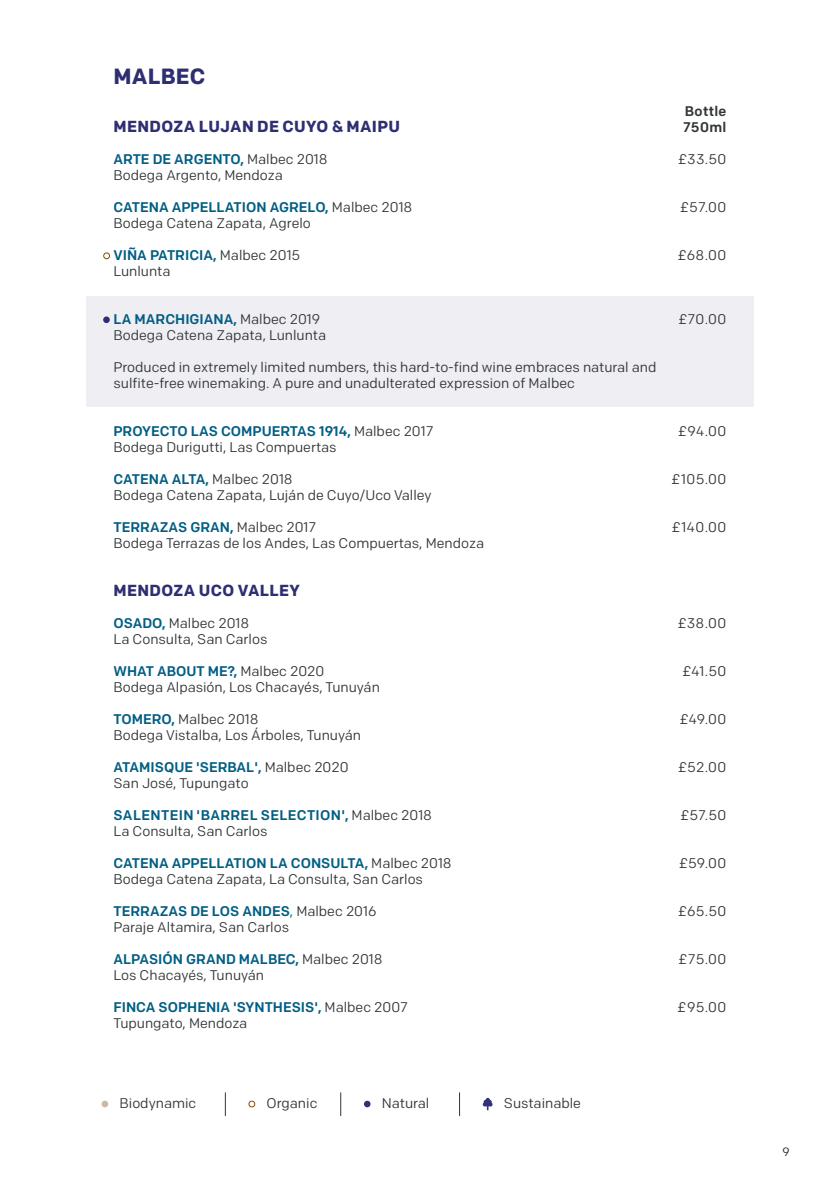
<style>
.page{position:relative;width:840px;height:1191px;background:#fff}
.page>*{position:absolute;margin:0;border:0;box-sizing:border-box;transform-origin:0 0}
.Page_header_9_5_12{font:700 22px "Colfax";letter-spacing:.005em;color:#2e2e72}
.Page_title_9_5_12_sa{font:700 16px "Colfax";letter-spacing:.02em;color:#2e2e72}
.Wine_name_9_5_12_san{font:14px/16px "Colfax";color:#313637}
.Wine_name_9_5_12_san-2{font:500 14px "Colfax";color:#005e84}
.Wine_name_9_5_12_san-3{font:500 14px "Colfax";letter-spacing:.025em;color:#005e84}
.Wine_name_9_5_12_san-4{font:500 14px "Colfax";letter-spacing:.02em;color:#313637}
.t1{font:12px "Colfax";color:#231f20}
.s1{font-weight:400;color:#313637}
.s2{font-weight:500;color:#005e84}
.s3{font-weight:400}
</style>
<div class="page">
<div style="left:86px;top:296px;width:667px;height:110px;background:#eeeef3"></div>
<div style="left:103px;top:252px;width:7px;height:7px;border:1px solid #854d00;border-radius:50%"></div>
<div style="left:103px;top:316px;width:7px;height:7px;background:#2e2e72;border-radius:50%"></div>
<div style="left:101px;top:1100px;width:7px;height:7px;background:#cab9a5;border-radius:50%"></div>
<div style="left:364px;top:1100px;width:6px;height:7px;background:#333179;border-radius:50%"></div>
<div style="left:248px;top:1100px;width:7px;height:7px;border:1px solid #854d00;border-radius:50%"></div>
<svg style="left:225px;top:1092px;width:1px;height:24px"></svg>
<svg style="left:340px;top:1092px;width:1px;height:24px"></svg>
<svg style="left:459px;top:1092px;width:1px;height:24px"></svg>
<svg style="left:482px;top:1097px;width:10px;height:13px"></svg>
<p class="Page_header_9_5_12" style="left:114px;top:63px;width:93px">MALBEC</p>
<p class="Page_title_9_5_12_sa" style="left:113px;top:117px;width:288px">MENDOZA LUJAN DE CUYO &amp; MAIPU</p>
<p class="Wine_name_9_5_12_san-2" style="left:113px;top:151px;width:215px">ARTE DE ARGENTO, <span class="s1">Malbec 2018</span></p>
<p class="Wine_name_9_5_12_san" style="left:113px;top:167px;width:171px">Bodega Argento, Mendoza</p>
<p class="Wine_name_9_5_12_san-2" style="left:113px;top:199px;width:300px">CATENA APPELLATION AGRELO, <span class="s1">Malbec 2018</span></p>
<p class="Wine_name_9_5_12_san" style="left:113px;top:215px;width:199px">Bodega Catena Zapata, Agrelo</p>
<p class="Wine_name_9_5_12_san-2" style="left:113px;top:247px;width:188px">VIÑA PATRICIA, <span class="s1">Malbec 2015</span></p>
<p class="Wine_name_9_5_12_san" style="left:113px;top:263px;width:58px">Lunlunta</p>
<p class="Wine_name_9_5_12_san-2" style="left:113px;top:311px;width:208px">LA MARCHIGIANA, <span class="s1">Malbec 2019</span></p>
<p class="Wine_name_9_5_12_san" style="left:113px;top:327px;width:214px">Bodega Catena Zapata, Lunlunta</p>
<p class="Wine_name_9_5_12_san" style="left:113px;top:359px;width:544px">Produced in extremely limited numbers, this hard-to-find wine embraces natural and sulfite-free winemaking. A pure and unadulterated expression of Malbec</p>
<p class="Wine_name_9_5_12_san-2" style="left:113px;top:423px;width:321px">PROYECTO LAS COMPUERTAS 1914, <span class="s1">Malbec 2017</span></p>
<p class="Wine_name_9_5_12_san" style="left:113px;top:439px;width:224px">Bodega Durigutti, Las Compuertas</p>
<p class="Wine_name_9_5_12_san-2" style="left:113px;top:471px;width:181px">CATENA ALTA, <span class="s1">Malbec 2018</span></p>
<p class="Wine_name_9_5_12_san" style="left:113px;top:487px;width:319px">Bodega Catena Zapata, Luján de Cuyo/Uco Valley</p>
<p class="Wine_name_9_5_12_san-2" style="left:113px;top:519px;width:204px">TERRAZAS GRAN, <span class="s1">Malbec 2017</span></p>
<p class="Wine_name_9_5_12_san" style="left:113px;top:535px;width:372px">Bodega Terrazas de los Andes, Las Compuertas, Mendoza</p>
<p class="Page_title_9_5_12_sa" style="left:113px;top:581px;width:188px">MENDOZA UCO VALLEY</p>
<p class="Wine_name_9_5_12_san" style="left:113px;top:615px;width:137px"><span class="s2">OSADO,</span> Malbec 2018</p>
<p class="Wine_name_9_5_12_san" style="left:113px;top:631px;width:155px">La Consulta, San Carlos</p>
<p class="Wine_name_9_5_12_san-2" style="left:113px;top:663px;width:212px">WHAT ABOUT ME?, <span class="s1">Malbec 2020</span></p>
<p class="Wine_name_9_5_12_san" style="left:113px;top:679px;width:268px">Bodega Alpasión, Los Chacayés, Tunuyán</p>
<p class="Wine_name_9_5_12_san" style="left:113px;top:711px;width:146px"><span class="s2">TOMERO,</span> Malbec 2018</p>
<p class="Wine_name_9_5_12_san" style="left:113px;top:727px;width:249px">Bodega Vistalba, Los Árboles, Tunuyán</p>
<p class="Wine_name_9_5_12_san-2" style="left:113px;top:759px;width:236px">ATAMISQUE 'SERBAL', <span class="s1">Malbec 2020</span></p>
<p class="Wine_name_9_5_12_san" style="left:113px;top:775px;width:137px">San José, Tupungato</p>
<p class="Wine_name_9_5_12_san-3" style="left:113px;top:807px;width:320px">SALENTEIN 'BARREL SELECTION', <span class="s1">Malbec 2018</span></p>
<p class="Wine_name_9_5_12_san" style="left:113px;top:823px;width:155px">La Consulta, San Carlos</p>
<p class="Wine_name_9_5_12_san-2" style="left:113px;top:855px;width:339px">CATENA APPELLATION LA CONSULTA, <span class="s1">Malbec 2018</span></p>
<p class="Wine_name_9_5_12_san" style="left:113px;top:871px;width:311px">Bodega Catena Zapata, La Consulta, San Carlos</p>
<p class="Wine_name_9_5_12_san-2" style="left:113px;top:903px;width:264px">TERRAZAS DE LOS ANDES<span class="s3">,</span> <span class="s1">Malbec 2016</span></p>
<p class="Wine_name_9_5_12_san" style="left:113px;top:919px;width:177px">Paraje Altamira, San Carlos</p>
<p class="Wine_name_9_5_12_san-2" style="left:113px;top:951px;width:270px">ALPASIÓN GRAND MALBEC, <span class="s1">Malbec 2018</span></p>
<p class="Wine_name_9_5_12_san" style="left:113px;top:967px;width:152px">Los Chacayés, Tunuyán</p>
<p class="Wine_name_9_5_12_san-2" style="left:113px;top:999px;width:296px">FINCA SOPHENIA 'SYNTHESIS', <span class="s1">Malbec 2007</span></p>
<p class="Wine_name_9_5_12_san" style="left:113px;top:1015px;width:135px">Tupungato, Mendoza</p>
<p class="Wine_name_9_5_12_san-4" style="left:684px;top:103px;width:43px">Bottle</p>
<p class="Wine_name_9_5_12_san-4" style="left:683px;top:119px;width:45px">750ml</p>
<p class="Wine_name_9_5_12_san" style="left:677px;top:151px;width:50px">£33.50</p>
<p class="Wine_name_9_5_12_san" style="left:679px;top:199px;width:48px">£57.00</p>
<p class="Wine_name_9_5_12_san" style="left:677px;top:247px;width:50px">£68.00</p>
<p class="Wine_name_9_5_12_san" style="left:677px;top:311px;width:50px">£70.00</p>
<p class="Wine_name_9_5_12_san" style="left:677px;top:423px;width:50px">£94.00</p>
<p class="Wine_name_9_5_12_san" style="left:671px;top:471px;width:57px">£105.00</p>
<p class="Wine_name_9_5_12_san" style="left:671px;top:519px;width:56px">£140.00</p>
<p class="Wine_name_9_5_12_san" style="left:677px;top:615px;width:50px">£38.00</p>
<p class="Wine_name_9_5_12_san" style="left:682px;top:663px;width:46px">£41.50</p>
<p class="Wine_name_9_5_12_san" style="left:679px;top:711px;width:48px">£49.00</p>
<p class="Wine_name_9_5_12_san" style="left:677px;top:759px;width:50px">£52.00</p>
<p class="Wine_name_9_5_12_san" style="left:679px;top:807px;width:48px">£57.50</p>
<p class="Wine_name_9_5_12_san" style="left:678px;top:855px;width:49px">£59.00</p>
<p class="Wine_name_9_5_12_san" style="left:677px;top:903px;width:50px">£65.50</p>
<p class="Wine_name_9_5_12_san" style="left:678px;top:951px;width:50px">£75.00</p>
<p class="Wine_name_9_5_12_san" style="left:677px;top:999px;width:51px">£95.00</p>
<p class="Wine_name_9_5_12_san" style="left:119px;top:1095px;width:78px">Biodynamic</p>
<p class="Wine_name_9_5_12_san" style="left:266px;top:1095px;width:52px">Organic</p>
<p class="Wine_name_9_5_12_san" style="left:381px;top:1095px;width:49px">Natural</p>
<p class="Wine_name_9_5_12_san" style="left:503px;top:1095px;width:79px">Sustainable</p>
<p class="t1" style="left:781px;top:1144px;width:9px">9</p>
</div>
